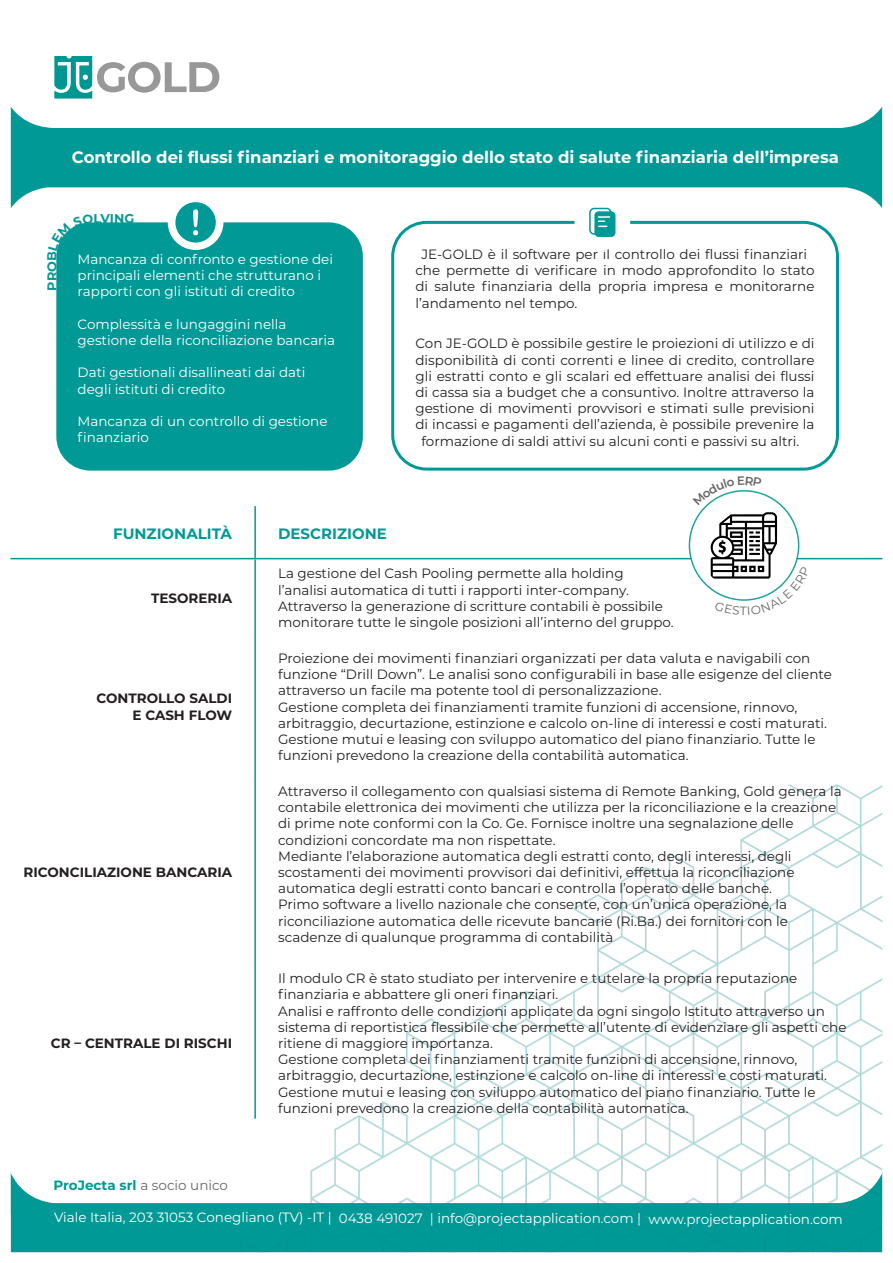
<style>
.page{position:relative;width:893px;height:1263px;background:#fff}
.page>*{position:absolute;margin:0;border:0;box-sizing:border-box;transform-origin:0 0}
.t1{font:700 16.5px "Montserrat";color:#fff}
.t2{font:700 15px "Montserrat";color:#009996}
.t3{font:13.5px/16.2px "Montserrat";color:#231f20}
.t4{font:13.5px/16.2px "Montserrat";color:#fff}
.t5{font:700 13.5px "Montserrat";color:#231f20}
.t6{font:700 13.5px "Montserrat";color:#009996}
.t7{font:700 12.75px "Montserrat";letter-spacing:-.005em;color:#009996}
.s1{font-weight:400;color:#666}
</style>
<div class="page">
<svg style="left:11px;top:1174px;width:229px;height:78px;fill:#009996"></svg>
<svg style="left:11px;top:107px;width:871px;height:101px;fill:#009996"></svg>
<div style="left:56px;top:222px;width:307px;height:249px;background:#009996;border-radius:34px"></div>
<div style="left:391px;top:221px;width:448px;height:250px;border:3px solid #009996;border-radius:34px"></div>
<div style="left:168px;top:195px;width:55px;height:55px;background:#fff;border-radius:50%"></div>
<div style="left:574px;top:195px;width:56px;height:55px;background:#fff;border-radius:50%"></div>
<div style="left:589px;top:208px;width:23px;height:27px;border:2px solid #009996;border-radius:4px"></div>
<div style="left:594px;top:211px;width:21px;height:26px;background:#009996;border-radius:4px"></div>
<svg style="left:598px;top:216px;width:12px;height:11px"></svg>
<img style="left:240px;top:784px;width:642px;height:468px">
<hr style="left:254px;top:559px;width:2px;height:74px;background:#009996">
<hr style="left:254px;top:633px;width:2px;height:144px;background:#009996">
<hr style="left:254px;top:777px;width:2px;height:187px;background:#009996">
<hr style="left:254px;top:964px;width:2px;height:155px;background:#009996">
<hr style="left:254px;top:506px;width:2px;height:52px;background:#009996">
<hr style="left:0;top:558px;width:255px;height:1px;background:#009996">
<hr style="left:255px;top:558px;width:638px;height:1px;background:#009996">
<div style="left:690px;top:491px;width:108px;height:109px;background:#fff;border-radius:50%"></div>
<svg style="left:54px;top:56px;width:165px;height:43px"></svg>
<div style="left:175px;top:202px;width:41px;height:41px;background:#009996;border-radius:50%"></div>
<svg style="left:193px;top:209px;width:5px;height:26px"></svg>
<svg style="left:56px;top:222px;width:37px;height:38px"></svg>
<svg style="left:710px;top:512px;width:100px;height:89px"></svg>
<svg style="left:706px;top:490px;width:56px;height:15px"></svg>
<p class="t1" style="left:72px;top:145px;width:768px">Controllo dei flussi finanziari e monitoraggio dello stato di salute finanziaria dell’impresa</p>
<p class="t7" style="left:43px;top:291px;width:31px;rotate:-90deg">PRO</p>
<p class="t7" style="left:94px;top:210px;width:42px">LVING</p>
<p class="t4" style="left:78px;top:251px;width:257px">Mancanza di confronto e gestione dei principali elementi che strutturano i rapporti con gli istituti di credito</p>
<p class="t4" style="left:78px;top:315px;width:259px">Complessità e lungaggini nella gestione della riconciliazione bancaria</p>
<p class="t4" style="left:78px;top:364px;width:229px">Dati gestionali disallineati dai dati degli istituti di credito</p>
<p class="t4" style="left:78px;top:413px;width:251px">Mancanza di un controllo di gestione finanziario</p>
<p class="t3" style="left:415px;top:246px;width:401px;text-indent:6px">JE-GOLD è il software per il controllo dei flussi finanziari che permette di verificare in modo approfondito lo stato di salute finanziaria della propria impresa e monitorarne l’andamento nel tempo.</p>
<p class="t3" style="left:415px;top:335px;width:401px">Con JE-GOLD è possibile gestire le proiezioni di utilizzo e di</p>
<p class="t3" style="left:415px;top:351px;width:401px">disponibilità di conti correnti e linee di credito, controllare</p>
<p class="t3" style="left:415px;top:367px;width:401px">gli estratti conto e gli scalari ed effettuare analisi dei flussi</p>
<p class="t3" style="left:415px;top:384px;width:400px">di cassa sia a budget che a consuntivo. Inoltre attraverso la</p>
<p class="t3" style="left:415px;top:400px;width:401px">gestione di movimenti provvisori e stimati sulle previsioni</p>
<p class="t3" style="left:415px;top:416px;width:401px">di incassi e pagamenti dell’azienda, è possibile prevenire la</p>
<p class="t3" style="left:421px;top:432px;width:379px">formazione di saldi attivi su alcuni conti e passivi su altri.</p>
<p class="t2" style="left:113px;top:523px;width:120px">FUNZIONALITÀ</p>
<p class="t2" style="left:278px;top:523px;width:110px">DESCRIZIONE</p>
<p class="t5" style="left:151px;top:588px;width:83px">TESORERIA</p>
<p class="t5" style="left:96px;top:689px;width:137px">CONTROLLO SALDI</p>
<p class="t5" style="left:132px;top:705px;width:101px">E CASH FLOW</p>
<p class="t3" style="left:278px;top:565px;width:347px">La gestione del Cash Pooling permette alla holding</p>
<p class="t3" style="left:278px;top:581px;width:352px">l’analisi automatica di tutti i rapporti inter-company.</p>
<p class="t3" style="left:278px;top:597px;width:386px">Attraverso la generazione di scritture contabili è possibile</p>
<p class="t3" style="left:278px;top:614px;width:397px">monitorare tutte le singole posizioni all’interno del gruppo.</p>
<p class="t3" style="left:278px;top:649px;width:555px">Proiezione dei movimenti finanziari organizzati per data valuta e navigabili con funzione “Drill Down”. Le analisi sono configurabili in base alle esigenze del cliente attraverso un facile ma potente tool di personalizzazione.</p>
<p class="t3" style="left:278px;top:698px;width:550px">Gestione completa dei finanziamenti tramite funzioni di accensione, rinnovo, arbitraggio, decurtazione, estinzione e calcolo on-line di interessi e costi maturati.<br>Gestione mutui e leasing con sviluppo automatico del piano finanziario. Tutte le funzioni prevedono la creazione della contabilità automatica.</p>
<p class="t5" style="left:24px;top:862px;width:210px">RICONCILIAZIONE BANCARIA</p>
<p class="t5" style="left:51px;top:1033px;width:183px">CR – CENTRALE DI RISCHI</p>
<p class="t6" style="left:53px;top:1175px;width:176px">ProJecta srl <span class="s1">a socio unico</span></p>
<p class="t3" style="left:278px;top:783px;width:565px">Attraverso il collegamento con qualsiasi sistema di Remote Banking, Gold genera la contabile elettronica dei movimenti che utilizza per la riconciliazione e la creazione di prime note conformi con la Co. Ge. Fornisce inoltre una segnalazione delle condizioni concordate ma non rispettate.</p>
<p class="t3" style="left:278px;top:847px;width:518px">Mediante l’elaborazione automatica degli estratti conto, degli interessi, degli scostamenti dei movimenti provvisori dai definitivi, effettua la riconciliazione automatica degli estratti conto bancari e controlla l’operato delle banche.</p>
<p class="t3" style="left:278px;top:896px;width:511px;text-align:justify">Primo software a livello nazionale che consente, con un’unica operazione, la riconciliazione automatica delle ricevute bancarie (Ri.Ba.) dei fornitori con le scadenze di qualunque programma di contabilità</p>
<p class="t3" style="left:278px;top:970px;width:521px">Il modulo CR è stato studiato per intervenire e tutelare la propria reputazione finanziaria e abbattere gli oneri finanziari.</p>
<p class="t3" style="left:278px;top:1002px;width:570px">Analisi e raffronto delle condizioni applicate da ogni singolo Istituto attraverso un sistema di reportistica flessibile che permette all’utente di evidenziare gli aspetti che ritiene di maggiore importanza.</p>
<p class="t3" style="left:278px;top:1051px;width:550px">Gestione completa dei finanziamenti tramite funzioni di accensione, rinnovo, arbitraggio, decurtazione, estinzione e calcolo on-line di interessi e costi maturati.<br>Gestione mutui e leasing con sviluppo automatico del piano finanziario. Tutte le funzioni prevedono la creazione della contabilità automatica.</p>
<p class="t4" style="left:54px;top:1209px;width:790px">Viale Italia, 203 31053 Conegliano (TV) -IT | 0438 491027 | info@projectapplication.com | www.projectapplication.com</p>
</div>
